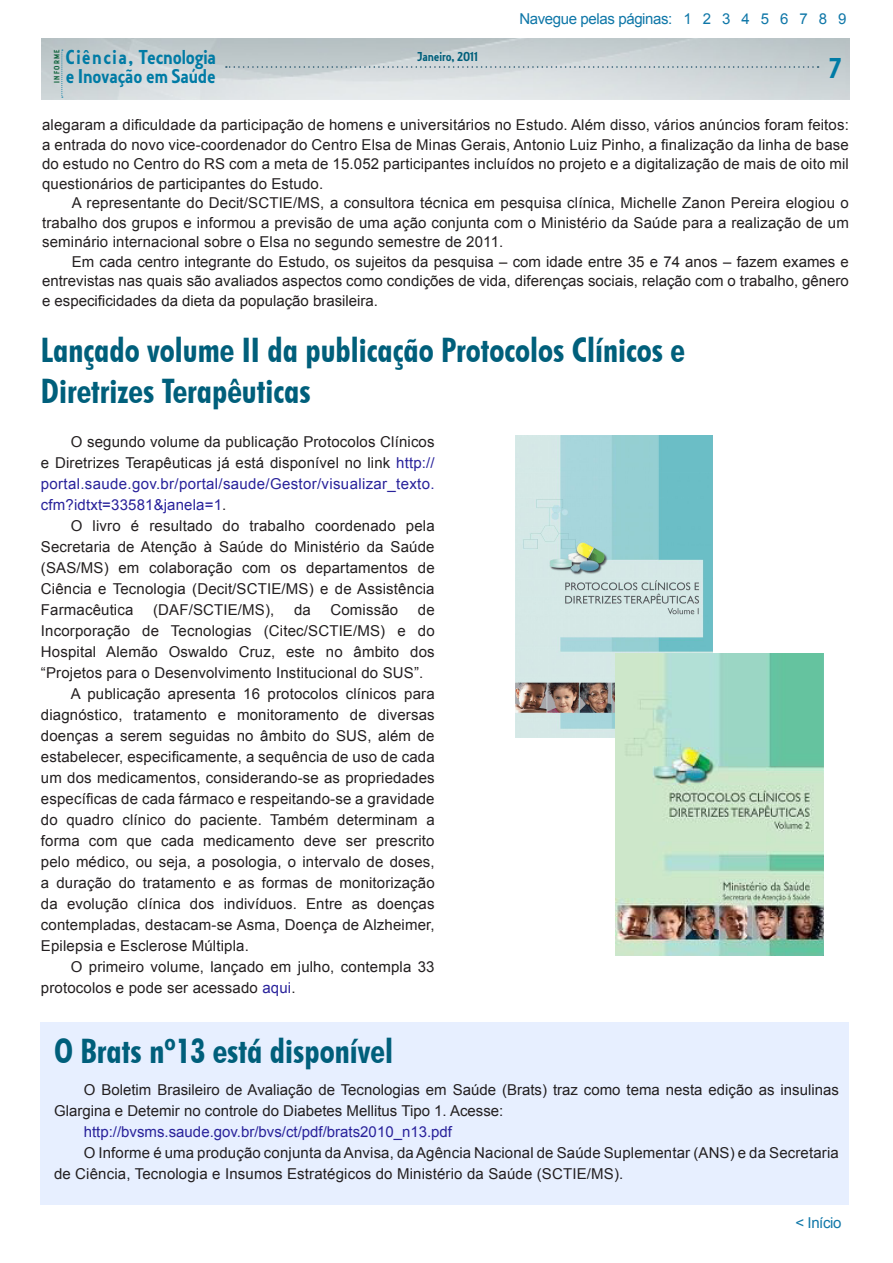
<style>
.page{position:relative;width:893px;height:1263px;background:#fff}
.page>*{position:absolute;margin:0;border:0;box-sizing:border-box;transform-origin:0 0}
.ESTILO_MATÉRIA{font:700 condensed 33.75px "Futura BT";color:#005f7b}
.t1{font:30px "Collegiate";color:#007ba5}
.t2{font:21px "Collegiate";color:#007ba5}
.t3{font:20.85px "Collegiate";color:#007ba5}
.ESTILO_MATÉRIA-2{font:15px/21px "Arial";letter-spacing:.01em;color:#231f20;text-align:justify}
.ESTILO_MATÉRIA-3{font:15px "Arial";color:#29229b}
.ESTILO_MATÉRIA-4{font:15px "Arial";letter-spacing:-.025em;color:#0f77a8}
.t4{font:13.5px "Collegiate";color:#005f7b}
.t5{font:8.1px "Collegiate";letter-spacing:.15em;color:#12643d}
.s1{color:#29229b}
</style>
<div class="page">
<div style="left:41px;top:1023px;width:808px;height:182px;background:#e7efff"></div>
<img style="left:41px;top:38px;width:808px;height:61px">
<svg style="left:226px;top:66px;width:593px;height:2px"></svg>
<svg style="left:62px;top:50px;width:1px;height:48px"></svg>
<img style="left:516px;top:436px;width:197px;height:302px">
<img style="left:616px;top:654px;width:208px;height:302px">
<p class="t2" style="left:66px;top:45px;width:152px">Ciência, Tecnologia</p>
<p class="t4" style="left:417px;top:48px;width:62px">Janeiro, 2011</p>
<p class="t5" style="left:52px;top:83px;width:34px;rotate:-90deg">INFORME</p>
<p class="t3" style="left:66px;top:63px;width:151px">e Inovação em Saúde</p>
<p class="ESTILO_MATÉRIA-4" style="left:519px;top:9px;width:329px">Navegue pelas páginas: 1 2 3 4 5 6 7 8 9</p>
<p class="t1" style="left:829px;top:50px;width:14px">7</p>
<p class="ESTILO_MATÉRIA-2" style="left:42px;top:116px;width:808px;line-height:19.5px">alegaram a dificuldade da participação de homens e universitários no Estudo. Além disso, vários anúncios foram feitos: a entrada do novo vice-coordenador do Centro Elsa de Minas Gerais, Antonio Luiz Pinho, a finalização da linha de base do estudo no Centro do RS com a meta de 15.052 participantes incluídos no projeto e a digitalização de mais de oito mil questionários de participantes do Estudo.</p>
<p class="ESTILO_MATÉRIA-2" style="left:42px;top:194px;width:808px;line-height:19.5px;text-indent:30px">A representante do Decit/SCTIE/MS, a consultora técnica em pesquisa clínica, Michelle Zanon Pereira elogiou o trabalho dos grupos e informou a previsão de uma ação conjunta com o Ministério da Saúde para a realização de um seminário internacional sobre o Elsa no segundo semestre de 2011.</p>
<p class="ESTILO_MATÉRIA-2" style="left:42px;top:252px;width:808px;line-height:19.5px;text-indent:30px">Em cada centro integrante do Estudo, os sujeitos da pesquisa – com idade entre 35 e 74 anos – fazem exames e entrevistas nas quais são avaliados aspectos como condições de vida, diferenças sociais, relação com o trabalho, gênero e especificidades da dieta da população brasileira.</p>
<p class="ESTILO_MATÉRIA" style="left:41px;top:330px;width:646px">Lançado volume II da publicação Protocolos Clínicos e</p>
<p class="ESTILO_MATÉRIA" style="left:41px;top:370px;width:271px">Diretrizes Terapêuticas</p>
<p class="ESTILO_MATÉRIA-2" style="left:41px;top:431px;width:395px;text-indent:30px">O segundo volume da publicação Protocolos Clínicos e Diretrizes Terapêuticas já está disponível no link <span class="s1">http:// portal.saude.gov.br/portal/saude/Gestor/visualizar_texto. cfm?idtxt=33581&amp;janela=1</span>.</p>
<p class="ESTILO_MATÉRIA-2" style="left:41px;top:515px;width:395px;text-indent:30px">O livro é resultado do trabalho coordenado pela Secretaria de Atenção à Saúde do Ministério da Saúde (SAS/MS) em colaboração com os departamentos de Ciência e Tecnologia (Decit/SCTIE/MS) e de Assistência Farmacêutica</p>
<p class="ESTILO_MATÉRIA-2" style="left:153px;top:599px;width:123px">(DAF/SCTIE/MS),</p>
<p class="ESTILO_MATÉRIA-2" style="left:294px;top:599px;width:18px">da</p>
<p class="ESTILO_MATÉRIA-2" style="left:330px;top:599px;width:69px">Comissão</p>
<p class="ESTILO_MATÉRIA-2" style="left:41px;top:599px;width:395px;text-indent:377px">de Incorporação de Tecnologias (Citec/SCTIE/MS) e do Hospital Alemão Oswaldo Cruz, este no âmbito dos “Projetos para o Desenvolvimento Institucional do SUS”.</p>
<p class="ESTILO_MATÉRIA-2" style="left:41px;top:683px;width:395px;text-indent:30px">A publicação apresenta 16 protocolos clínicos para diagnóstico, tratamento e monitoramento de diversas doenças a serem seguidas no âmbito do SUS, além de estabelecer, especificamente, a sequência de uso de cada um dos medicamentos, considerando-se as propriedades específicas de cada fármaco e respeitando-se a gravidade do quadro clínico do paciente. Também determinam a forma com que cada medicamento deve ser prescrito pelo médico, ou seja, a posologia, o intervalo de doses, a duração do tratamento e as formas de monitorização da evolução clínica dos indivíduos. Entre as doenças contempladas, destacam-se Asma, Doença de Alzheimer, Epilepsia e Esclerose Múltipla.</p>
<p class="ESTILO_MATÉRIA-2" style="left:41px;top:956px;width:395px;text-indent:30px">O primeiro volume, lançado em julho, contempla 33 protocolos e pode ser acessado <span class="s1">aqui</span>.</p>
<p class="ESTILO_MATÉRIA" style="left:54px;top:1030px;width:340px">O Brats nº13 está disponível</p>
<p class="ESTILO_MATÉRIA-2" style="left:54px;top:1080px;width:786px;text-indent:30px">O Boletim Brasileiro de Avaliação de Tecnologias em Saúde (Brats) traz como tema nesta edição as insulinas<br>Glargina e Detemir no controle do Diabetes Mellitus Tipo 1. Acesse:</p>
<p class="ESTILO_MATÉRIA-3" style="left:84px;top:1122px;width:370px">http://bvsms.saude.gov.br/bvs/ct/pdf/brats2010_n13.pdf</p>
<p class="ESTILO_MATÉRIA-2" style="left:54px;top:1143px;width:786px;text-indent:30px">O Informe é uma produção conjunta da Anvisa, da Agência Nacional de Saúde Suplementar (ANS) e da Secretaria de Ciência, Tecnologia e Insumos Estratégicos do Ministério da Saúde (SCTIE/MS).</p>
<p class="ESTILO_MATÉRIA-4" style="left:795px;top:1213px;width:48px">&lt; Início</p>
</div>
